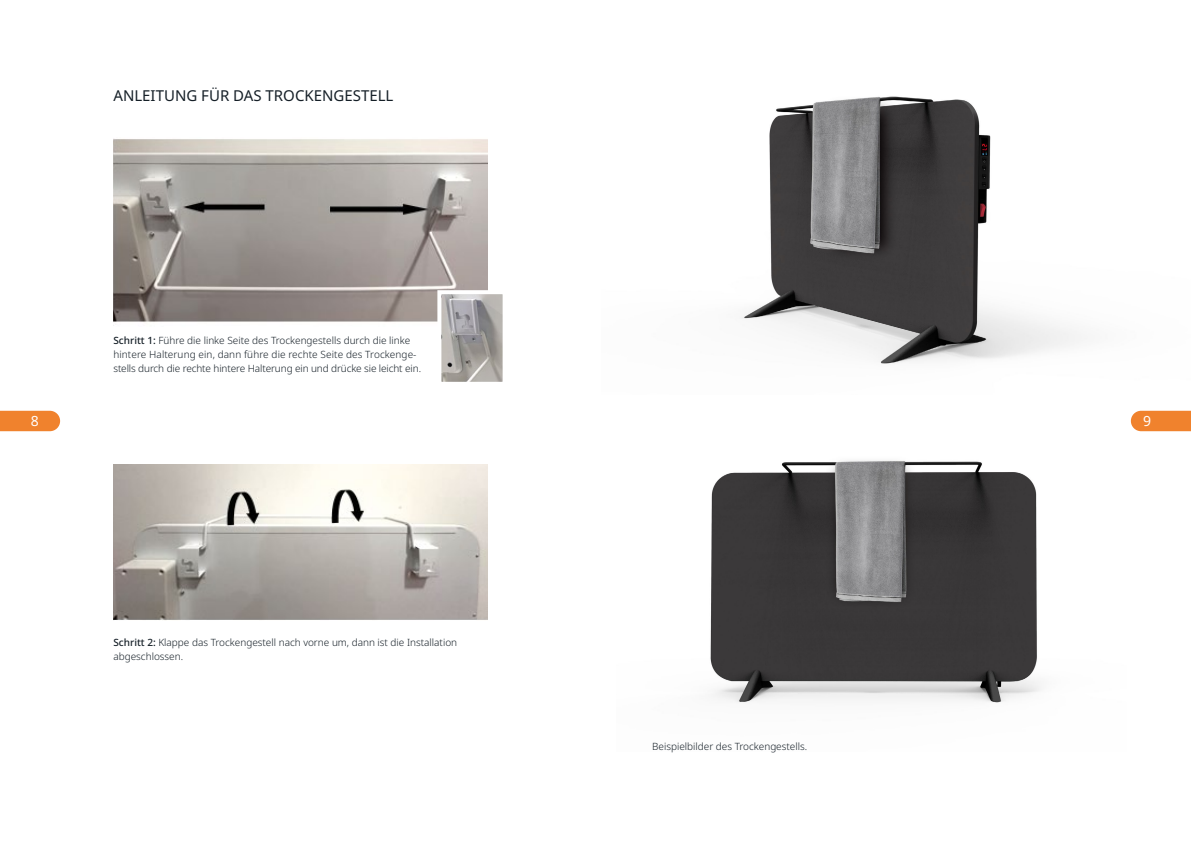
<style>
.page{position:relative;width:1191px;height:842px;background:#fff}
.page>*{position:absolute;margin:0;border:0;box-sizing:border-box;transform-origin:0 0}
.t1{font:15px "Noto Sans";color:#151f27}
.t2{font:14px "Noto Sans";color:#fff}
.t3{font:300 10px/14px "Noto Sans";color:#151f27}
.s1{font-weight:500}
</style>
<div class="page">
<svg style="left:0;top:411px;width:60px;height:20px"></svg>
<svg style="left:1130px;top:411px;width:61px;height:20px"></svg>
<img style="left:741px;top:96px;width:346px;height:268px">
<img style="left:710px;top:460px;width:331px;height:243px">
<img style="left:113px;top:464px;width:374px;height:157px">
<img style="left:113px;top:138px;width:374px;height:188px">
<img style="left:442px;top:295px;width:59px;height:86px">
<div style="left:437px;top:290px;width:69px;height:96px;border:4px solid #fff"></div>
<h1 class="t1" style="left:113px;top:85px;width:281px">ANLEITUNG FÜR DAS TROCKENGESTELL</h1>
<p class="t3" style="left:113px;top:333px;width:309px"><span class="s1">Schritt 1:</span> Führe die linke Seite des Trockengestells durch die linke hintere Halterung ein, dann führe die rechte Seite des Trockenge&shy;stells durch die rechte hintere Halterung ein und drücke sie leicht ein.</p>
<h2 class="t2" style="left:31px;top:411px;width:10px">8</h2>
<h2 class="t2" style="left:1143px;top:411px;width:10px">9</h2>
<p class="t3" style="left:113px;top:635px;width:345px"><span class="s1">Schritt 2:</span> Klappe das Trockengestell nach vorne um, dann ist die Installation abgeschlossen.</p>
<p class="t3" style="left:652px;top:740px;width:156px">Beispielbilder des Trockengestells.</p>
</div>
